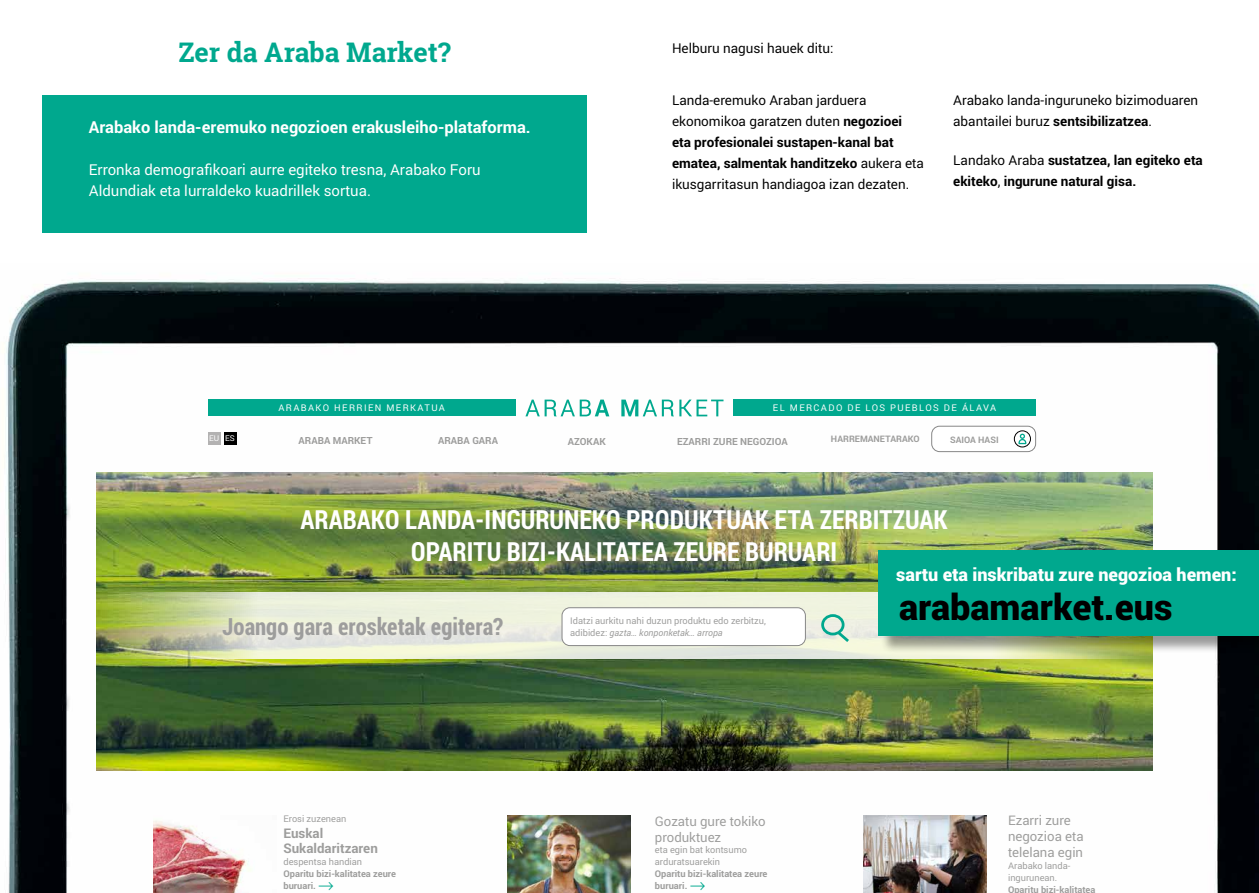
<style>
.page{position:relative;width:1259px;height:893px;background:#fff}
.page>*{position:absolute;margin:0;border:0;box-sizing:border-box;transform-origin:0 0}
.t1{font:900 36px "Roboto";color:#000}
.t2{font:700 27px "Roboto Slab";color:#00a88e}
.t3{font:700 26.4px/31.7px "Roboto Condensed";color:#fff;text-align:center}
.t4{font:700 23.7px "Roboto Condensed";color:#9d9d9c}
.t5{font:900 18px "Roboto";color:#fff}
.t6{font:700 16.5px "Roboto";color:#fff}
.t7{font:15px/21px "Roboto";color:#fff}
.t8{font:13.5px/21px "Roboto";color:#000}
.t9{font:700 13.5px/21px "Roboto";color:#000}
.t10{font:700 13.35px/15.9px "Roboto";color:#9d9d9c}
.t11{font:13.2px/15.9px "Roboto";color:#9d9d9c}
.t12{font:700 9.9px "Roboto";color:#9d9d9c}
.t13{font:9.3px/11.9px "Roboto";color:#9d9d9c}
.t14{font:700 9.3px/11.9px "Roboto";color:#9d9d9c}
.t15{font:9.3px "Roboto";letter-spacing:.15em;color:#fff}
.t16{font:700 9px "Roboto";color:#9d9d9c}
.t17{font:7.95px "Roboto";color:#fff}
.s1{font-weight:700}
.s2{font-weight:400}
.s3{font-style:italic}
.s4{color:#00a88e}
</style>
<div class="page">
<img style="left:6px;top:278px;width:1253px;height:615px">
<div style="left:43px;top:95px;width:544px;height:137px;background:#00a88e"></div>
<img style="left:96px;top:473px;width:1056px;height:297px">
<svg style="left:525px;top:400px;width:198px;height:16px"></svg>
<div style="left:208px;top:400px;width:307px;height:16px;background:#00a88e"></div>
<div style="left:733px;top:400px;width:302px;height:16px;background:#00a88e"></div>
<img style="left:507px;top:816px;width:123px;height:77px">
<img style="left:153px;top:815px;width:123px;height:78px">
<img style="left:863px;top:815px;width:123px;height:78px">
<svg style="left:96px;top:593px;width:1056px;height:66px;background:#dde3c7"></svg>
<div style="left:562px;top:608px;width:243px;height:38px;background:#fff;border-radius:8px"></div>
<div style="left:562px;top:608px;width:243px;height:38px;border:1px solid #878787;border-radius:8px"></div>
<div style="left:821px;top:614px;width:23px;height:21px;border:3px solid #00a88e;border-radius:50%"></div>
<svg style="left:835px;top:629px;width:17px;height:16px"></svg>
<div style="left:208px;top:432px;width:13px;height:13px;background:#b3b2b2"></div>
<div style="left:224px;top:432px;width:13px;height:13px;background:#000"></div>
<div style="left:931px;top:426px;width:104px;height:26px;background:#fff;border-radius:8px"></div>
<div style="left:931px;top:426px;width:104px;height:26px;border:1px solid #878787;border-radius:8px"></div>
<div style="left:1014px;top:431px;width:16px;height:16px;border:1px solid #000;border-radius:50%"></div>
<svg style="left:1018px;top:434px;width:8px;height:10px"></svg>
<div style="left:880px;top:553px;width:379px;height:101px;background:#000;opacity:.4"></div>
<div style="left:878px;top:550px;width:381px;height:86px;background:#00a88e"></div>
<h2 class="t2" style="left:179px;top:34px;width:274px">Zer da Araba Market?</h2>
<p class="t6" style="left:89px;top:116px;width:443px">Arabako landa-eremuko negozioen erakusleiho-plataforma.</p>
<p class="t7" style="left:89px;top:159px;width:393px">Erronka demografikoari aurre egiteko tresna, Arabako Foru<br>Aldundiak eta lurraldeko kuadrillek sortua.</p>
<p class="t8" style="left:672px;top:37px;width:163px">Helburu nagusi hauek ditu:</p>
<p class="t8" style="left:672px;top:89px;width:253px">Landa-eremuko Araban jarduera ekonomikoa garatzen duten <span class="s1">negozioei eta profesionalei sustapen-kanal bat ematea, salmentak handitzeko</span> aukera eta ikusgarritasun handiagoa izan dezaten.</p>
<p class="t8" style="left:953px;top:89px;width:246px">Arabako landa-inguruneko bizimoduaren abantailei buruz <span class="s1">sentsibilizatzea</span>.</p>
<p class="t9" style="left:953px;top:149px;width:251px"><span class="s2">Landako Araba</span> sustatzea, lan egiteko eta ekiteko<span class="s2">,</span> ingurune natural gisa.</p>
<p class="t15" style="left:278px;top:402px;width:168px">ARABAKO HERRIEN MERKATUA</p>
<p class="t15" style="left:773px;top:402px;width:225px">EL MERCADO DE LOS PUEBLOS DE ÁLAVA</p>
<p class="t17" style="left:209px;top:432px;width:27px">EU ES</p>
<p class="t12" style="left:298px;top:433px;width:76px">ARABA MARKET</p>
<p class="t12" style="left:438px;top:433px;width:61px">ARABA GARA</p>
<p class="t12" style="left:568px;top:435px;width:39px">AZOKAK</p>
<p class="t12" style="left:677px;top:434px;width:112px">EZARRI ZURE NEGOZIOA</p>
<p class="t16" style="left:831px;top:433px;width:90px">HARREMANETARAKO</p>
<p class="t16" style="left:950px;top:433px;width:50px">SAIOA HASI</p>
<h3 class="t3" style="left:300px;top:503px;width:648px">ARABAKO LANDA-INGURUNEKO PRODUKTUAK ETA ZERBITZUAK<br>OPARITU BIZI-KALITATEA ZEURE BURUARI</h3>
<h3 class="t4" style="left:222px;top:610px;width:282px">Joango gara erosketak egitera?</h3>
<p class="t13" style="left:570px;top:614px;width:197px">Idatzi aurkitu nahi duzun produktu edo zerbitzu, adibidez: <span class="s3">gazta… konponketak… arropa</span></p>
<p class="t13" style="left:283px;top:812px;width:64px">Erosi zuzenean</p>
<p class="t10" style="left:283px;top:824px;width:96px">Euskal<br>Sukaldaritzaren</p>
<p class="t13" style="left:283px;top:856px;width:80px">despentsa handian</p>
<p class="t14" style="left:283px;top:868px;width:114px">Oparitu bizi-kalitatea zeure buruari. <span class="s4">→</span></p>
<p class="t11" style="left:655px;top:813px;width:112px">Gozatu gure tokiko produktuez</p>
<p class="t13" style="left:655px;top:844px;width:94px">eta egin bat kontsumo arduratsuarekin</p>
<p class="t14" style="left:655px;top:868px;width:114px">Oparitu bizi-kalitatea zeure buruari. <span class="s4">→</span></p>
<h3 class="t5" style="left:896px;top:562px;width:342px">sartu eta inskribatu zure negozioa hemen:</h3>
<h1 class="t1" style="left:899px;top:582px;width:275px">arabamarket.eus</h1>
<p class="t11" style="left:1008px;top:812px;width:77px">Ezarri zure negozioa eta telelana egin</p>
<p class="t13" style="left:1008px;top:859px;width:64px">Arabako landa&shy;ingurunean.</p>
<p class="t14" style="left:1008px;top:883px;width:89px">Oparitu bizi-kalitatea</p>
</div>
